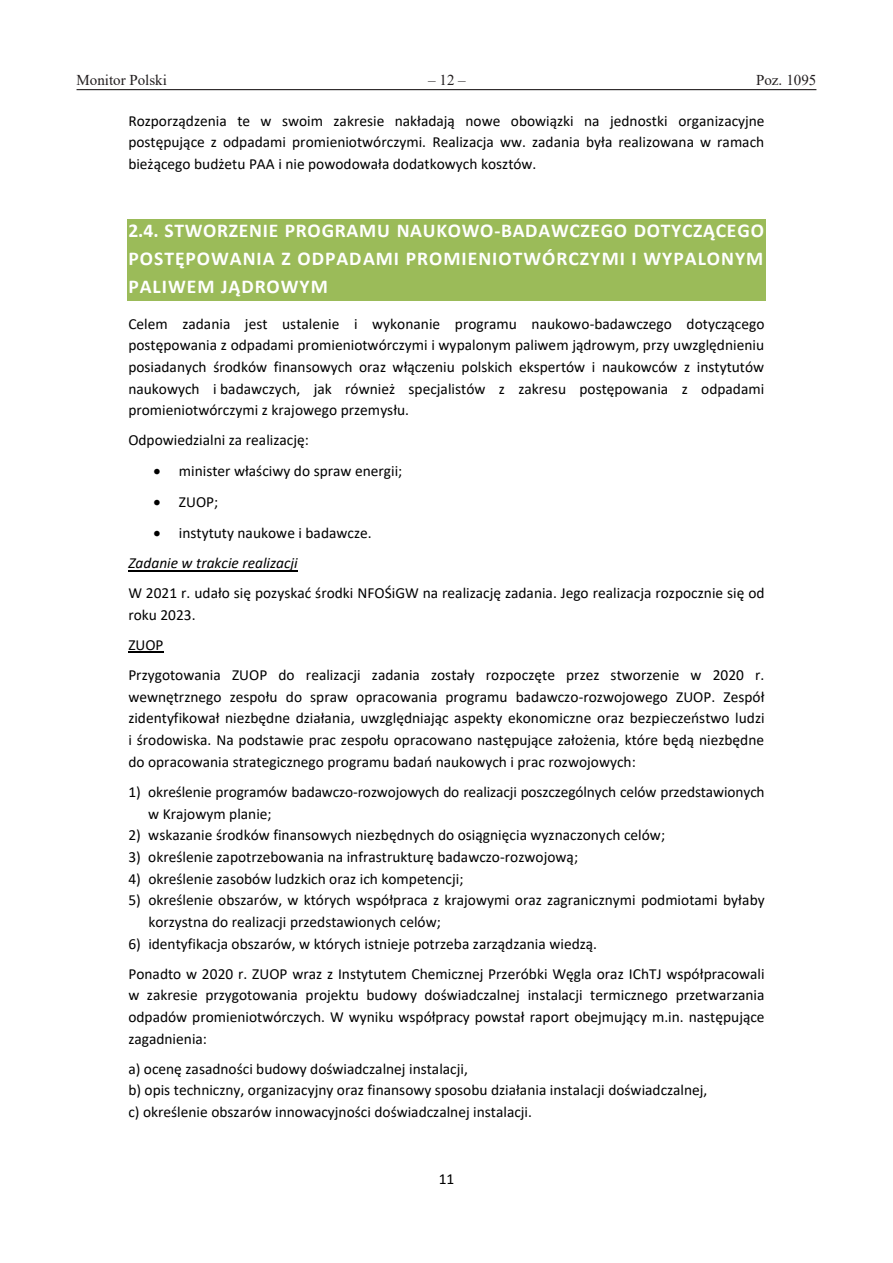
<style>
.page{position:relative;width:893px;height:1263px;background:#fff}
.page>*{position:absolute;margin:0;border:0;box-sizing:border-box;transform-origin:0 0}
.t1{font:700 19.65px/27.6px "Calibri";letter-spacing:.05em;color:#fff;text-align:justify}
.t2{font:15.45px/21.6px "Calibri";color:#000}
.t3{font:15px "Times New Roman";color:#231f20}
.s1{font-style:italic}
</style>
<div class="page">
<hr style="left:77px;top:89px;width:739px;height:1px;background:#231f20">
<div style="left:126px;top:219px;width:641px;height:27px;background:#9bbb59"></div>
<div style="left:126px;top:246px;width:641px;height:28px;background:#9bbb59"></div>
<div style="left:126px;top:274px;width:641px;height:27px;background:#9bbb59"></div>
<hr style="left:128px;top:570px;width:170px;height:1px;background:#000">
<hr style="left:128px;top:652px;width:36px;height:1px;background:#000">
<p class="t3" style="left:77px;top:69px;width:92px">Monitor Polski</p>
<p class="t3" style="left:428px;top:69px;width:39px">– 12 –</p>
<p class="t3" style="left:756px;top:69px;width:62px">Poz. 1095</p>
<p class="t2" style="left:128px;top:109px;width:638px;text-align:justify">Rozporządzenia te w swoim zakresie nakładają nowe obowiązki na jednostki organizacyjne postępujące z odpadami promieniotwórczymi. Realizacja ww. zadania była realizowana w ramach bieżącego budżetu PAA i nie powodowała dodatkowych kosztów.</p>
<p class="t1" style="left:128px;top:217px;width:637px">2.4. STWORZENIE PROGRAMU NAUKOWO-BADAWCZEGO DOTYCZĄCEGO POSTĘPOWANIA Z ODPADAMI PROMIENIOTWÓRCZYMI I WYPALONYM PALIWEM JĄDROWYM</p>
<p class="t2" style="left:128px;top:312px;width:638px;text-align:justify">Celem zadania jest ustalenie i wykonanie programu naukowo-badawczego dotyczącego postępowania z odpadami promieniotwórczymi i wypalonym paliwem jądrowym, przy uwzględnieniu posiadanych środków finansowych oraz włączeniu polskich ekspertów i naukowców z instytutów naukowych i badawczych, jak również specjalistów z zakresu postępowania z odpadami promieniotwórczymi z krajowego przemysłu.</p>
<p class="t2" style="left:128px;top:429px;width:182px">Odpowiedzialni za realizację:</p>
<p class="t2" style="left:154px;top:460px;width:250px">• minister właściwy do spraw energii;</p>
<p class="t2" style="left:154px;top:491px;width:66px">• ZUOP;</p>
<p class="t2" style="left:128px;top:518px;width:245px;line-height:30px;text-indent:25px">• instytuty naukowe i badawcze.<br><span class="s1">Zadanie w trakcie realizacji</span></p>
<p class="t2" style="left:128px;top:582px;width:638px">W 2021 r. udało się pozyskać środki NFOŚiGW na realizację zadania. Jego realizacja rozpocznie się od roku 2023.</p>
<p class="t2" style="left:128px;top:629px;width:638px;line-height:30px">ZUOP<br>Przygotowania ZUOP do realizacji zadania zostały rozpoczęte przez stworzenie w 2020 r.</p>
<p class="t2" style="left:128px;top:685px;width:638px;text-align:justify">wewnętrznego zespołu do spraw opracowania programu badawczo-rozwojowego ZUOP. Zespół zidentyfikował niezbędne działania, uwzględniając aspekty ekonomiczne oraz bezpieczeństwo ludzi i środowiska. Na podstawie prac zespołu opracowano następujące założenia, które będą niezbędne do opracowania strategicznego programu badań naukowych i prac rozwojowych:</p>
<p class="t2" style="left:148px;top:780px;width:618px;text-indent:-20px">1) określenie programów badawczo-rozwojowych do realizacji poszczególnych celów przedstawionych w Krajowym planie;</p>
<p class="t2" style="left:128px;top:824px;width:538px">2) wskazanie środków finansowych niezbędnych do osiągnięcia wyznaczonych celów;</p>
<p class="t2" style="left:128px;top:845px;width:451px">3) określenie zapotrzebowania na infrastrukturę badawczo-rozwojową;</p>
<p class="t2" style="left:128px;top:867px;width:337px">4) określenie zasobów ludzkich oraz ich kompetencji;</p>
<p class="t2" style="left:148px;top:889px;width:618px;text-indent:-20px">5) określenie obszarów, w których współpraca z krajowymi oraz zagranicznymi podmiotami byłaby korzystna do realizacji przedstawionych celów;</p>
<p class="t2" style="left:128px;top:928px;width:638px;line-height:30px">6) identyfikacja obszarów, w których istnieje potrzeba zarządzania wiedzą.<br>Ponadto w 2020 r. ZUOP wraz z Instytutem Chemicznej Przeróbki Węgla oraz IChTJ współpracowali</p>
<p class="t2" style="left:128px;top:984px;width:638px;text-align:justify">w zakresie przygotowania projektu budowy doświadczalnej instalacji termicznego przetwarzania odpadów promieniotwórczych. W wyniku współpracy powstał raport obejmujący m.in. następujące zagadnienia:</p>
<p class="t2" style="left:128px;top:1057px;width:581px">a) ocenę zasadności budowy doświadczalnej instalacji,<br>b) opis techniczny, organizacyjny oraz finansowy sposobu działania instalacji doświadczalnej, c) określenie obszarów innowacyjności doświadczalnej instalacji.</p>
<p class="t2" style="left:439px;top:1168px;width:17px">11</p>
</div>
